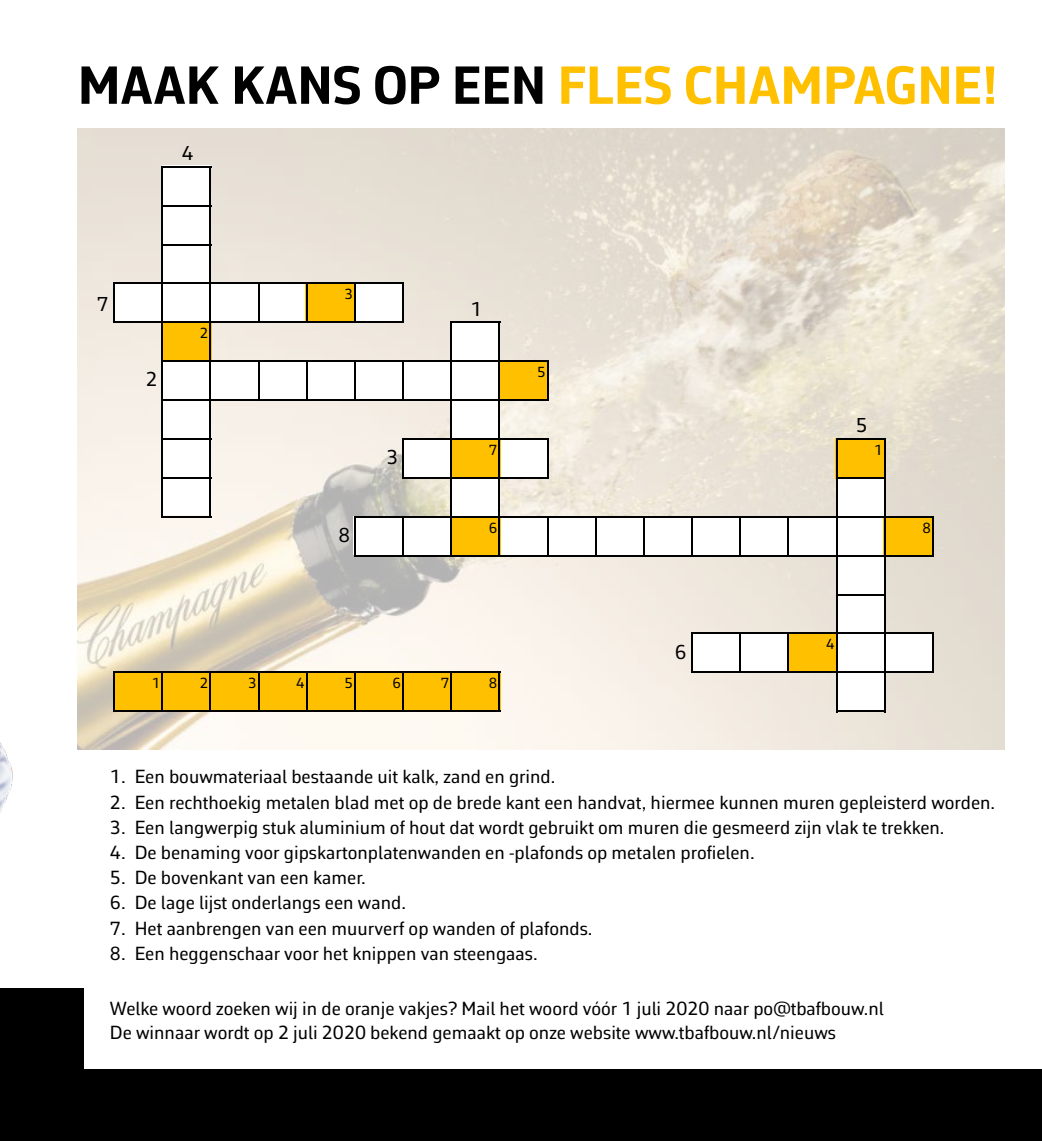
<style>
.page{position:relative;width:1042px;height:1141px;background:#fff}
.page>*{position:absolute;margin:0;border:0;box-sizing:border-box;transform-origin:0 0}
.t1{font:700 54.25px "Corbeau Pro";color:#ffc000}
.t2{font:20.3px "Corbeau Pro";color:#000}
.t3{font:19.25px/24.5px "Corbeau Pro";color:#000}
.t4{font:14.88px "Corbeau Pro";color:#000}
.s1{color:#000}
</style>
<div class="page">
<img style="left:0;top:742px;width:15px;height:247px">
<img style="left:78px;top:129px;width:927px;height:620px">
<div style="left:0;top:1069px;width:1042px;height:72px;background:#000"></div>
<div style="left:0;top:989px;width:84px;height:152px;background:#000"></div>
<div style="left:162px;top:166px;width:49px;height:349px;background:#fff"></div>
<div style="left:114px;top:285px;width:289px;height:37px;background:#fff"></div>
<div style="left:178px;top:360px;width:369px;height:40px;background:#fff"></div>
<div style="left:451px;top:321px;width:47px;height:234px;background:#fff"></div>
<div style="left:402px;top:439px;width:145px;height:38px;background:#fff"></div>
<div style="left:353px;top:516px;width:580px;height:39px;background:#fff"></div>
<div style="left:836px;top:438px;width:47px;height:272px;background:#fff"></div>
<div style="left:692px;top:633px;width:239px;height:39px;background:#fff"></div>
<div style="left:306px;top:282px;width:50px;height:41px;background:#ffc000"></div>
<div style="left:161px;top:321px;width:50px;height:41px;background:#ffc000"></div>
<div style="left:498px;top:360px;width:50px;height:41px;background:#ffc000"></div>
<div style="left:450px;top:438px;width:50px;height:41px;background:#ffc000"></div>
<div style="left:835px;top:438px;width:50px;height:41px;background:#ffc000"></div>
<div style="left:450px;top:516px;width:50px;height:41px;background:#ffc000"></div>
<div style="left:884px;top:516px;width:50px;height:41px;background:#ffc000"></div>
<div style="left:787px;top:632px;width:50px;height:41px;background:#ffc000"></div>
<div style="left:113px;top:671px;width:387px;height:41px;background:#ffc000"></div>
<hr style="left:115px;top:321px;width:289px;height:2px;background:#000">
<hr style="left:258px;top:284px;width:1px;height:39px;background:#000">
<hr style="left:306px;top:284px;width:2px;height:39px;background:#000">
<hr style="left:354px;top:284px;width:2px;height:39px;background:#000">
<hr style="left:402px;top:284px;width:2px;height:39px;background:#000">
<hr style="left:163px;top:438px;width:48px;height:2px;background:#000">
<hr style="left:402px;top:362px;width:2px;height:39px;background:#000">
<hr style="left:546px;top:362px;width:2px;height:39px;background:#000">
<hr style="left:404px;top:438px;width:144px;height:2px;background:#000">
<hr style="left:163px;top:477px;width:48px;height:2px;background:#000">
<hr style="left:404px;top:477px;width:144px;height:2px;background:#000">
<hr style="left:163px;top:516px;width:48px;height:2px;background:#000">
<hr style="left:354px;top:362px;width:2px;height:39px;background:#000">
<hr style="left:402px;top:438px;width:2px;height:41px;background:#000">
<hr style="left:546px;top:440px;width:2px;height:39px;background:#000">
<hr style="left:691px;top:518px;width:2px;height:39px;background:#000">
<hr style="left:739px;top:518px;width:2px;height:39px;background:#000">
<hr style="left:787px;top:518px;width:2px;height:39px;background:#000">
<hr style="left:932px;top:518px;width:2px;height:39px;background:#000">
<hr style="left:306px;top:362px;width:2px;height:39px;background:#000">
<hr style="left:354px;top:516px;width:2px;height:41px;background:#000">
<hr style="left:402px;top:518px;width:2px;height:39px;background:#000">
<hr style="left:450px;top:321px;width:2px;height:236px;background:#000">
<hr style="left:498px;top:323px;width:2px;height:234px;background:#000">
<hr style="left:546px;top:518px;width:2px;height:39px;background:#000">
<hr style="left:595px;top:518px;width:1px;height:39px;background:#000">
<hr style="left:643px;top:518px;width:2px;height:39px;background:#000">
<hr style="left:691px;top:632px;width:2px;height:41px;background:#000">
<hr style="left:161px;top:166px;width:2px;height:352px;background:#000">
<hr style="left:209px;top:168px;width:2px;height:350px;background:#000">
<hr style="left:113px;top:282px;width:2px;height:41px;background:#000">
<hr style="left:258px;top:362px;width:1px;height:39px;background:#000">
<hr style="left:113px;top:671px;width:2px;height:41px;background:#000">
<hr style="left:161px;top:673px;width:2px;height:39px;background:#000">
<hr style="left:209px;top:673px;width:2px;height:39px;background:#000">
<hr style="left:258px;top:673px;width:1px;height:39px;background:#000">
<hr style="left:306px;top:673px;width:2px;height:39px;background:#000">
<hr style="left:354px;top:673px;width:2px;height:39px;background:#000">
<hr style="left:835px;top:438px;width:2px;height:274px;background:#000">
<hr style="left:884px;top:440px;width:1px;height:272px;background:#000">
<hr style="left:402px;top:673px;width:2px;height:39px;background:#000">
<hr style="left:450px;top:673px;width:2px;height:39px;background:#000">
<hr style="left:498px;top:673px;width:2px;height:39px;background:#000">
<hr style="left:739px;top:634px;width:2px;height:39px;background:#000">
<hr style="left:787px;top:634px;width:2px;height:39px;background:#000">
<hr style="left:932px;top:634px;width:2px;height:39px;background:#000">
<hr style="left:163px;top:166px;width:48px;height:2px;background:#000">
<hr style="left:163px;top:205px;width:48px;height:2px;background:#000">
<hr style="left:163px;top:244px;width:48px;height:1px;background:#000">
<hr style="left:115px;top:282px;width:289px;height:2px;background:#000">
<hr style="left:452px;top:321px;width:48px;height:2px;background:#000">
<hr style="left:163px;top:360px;width:385px;height:2px;background:#000">
<hr style="left:163px;top:399px;width:385px;height:2px;background:#000">
<hr style="left:837px;top:438px;width:48px;height:2px;background:#000">
<hr style="left:837px;top:477px;width:48px;height:2px;background:#000">
<hr style="left:356px;top:516px;width:578px;height:2px;background:#000">
<hr style="left:356px;top:555px;width:578px;height:2px;background:#000">
<hr style="left:837px;top:594px;width:48px;height:1px;background:#000">
<hr style="left:693px;top:632px;width:241px;height:2px;background:#000">
<hr style="left:693px;top:671px;width:241px;height:2px;background:#000">
<hr style="left:837px;top:710px;width:48px;height:2px;background:#000">
<hr style="left:115px;top:671px;width:385px;height:2px;background:#000">
<hr style="left:115px;top:710px;width:385px;height:2px;background:#000">
<h1 class="t1" style="left:78px;top:49px;width:922px"><span class="s1">MAAK KANS OP EEN</span> FLES CHAMPAGNE!</h1>
<p class="t2" style="left:182px;top:140px;width:13px">4</p>
<p class="t2" style="left:97px;top:290px;width:13px">7</p>
<p class="t2" style="left:146px;top:366px;width:13px">2</p>
<p class="t4" style="left:200px;top:323px;width:10px">2</p>
<p class="t4" style="left:344px;top:284px;width:10px">3</p>
<p class="t2" style="left:338px;top:521px;width:13px">8</p>
<p class="t2" style="left:386px;top:443px;width:13px">3</p>
<p class="t2" style="left:471px;top:295px;width:13px">1</p>
<p class="t4" style="left:537px;top:362px;width:10px">5</p>
<p class="t2" style="left:856px;top:412px;width:13px">5</p>
<p class="t4" style="left:489px;top:440px;width:10px">7</p>
<p class="t4" style="left:874px;top:440px;width:10px">1</p>
<p class="t4" style="left:489px;top:517px;width:10px">6</p>
<p class="t4" style="left:922px;top:517px;width:10px">8</p>
<p class="t2" style="left:675px;top:638px;width:13px">6</p>
<p class="t4" style="left:826px;top:634px;width:10px">4</p>
<p class="t4" style="left:152px;top:673px;width:10px">1</p>
<p class="t4" style="left:200px;top:673px;width:10px">2</p>
<p class="t4" style="left:248px;top:673px;width:10px">3</p>
<p class="t4" style="left:296px;top:673px;width:10px">4</p>
<p class="t4" style="left:344px;top:673px;width:10px">5</p>
<p class="t4" style="left:392px;top:673px;width:10px">6</p>
<p class="t4" style="left:441px;top:673px;width:10px">7</p>
<p class="t4" style="left:489px;top:673px;width:10px">8</p>
<p class="t3" style="left:110px;top:764px;width:447px">1. Een bouwmateriaal bestaande uit kalk, zand en grind.</p>
<p class="t3" style="left:110px;top:790px;width:887px">2. Een rechthoekig metalen blad met op de brede kant een handvat, hiermee kunnen muren gepleisterd worden.</p>
<p class="t3" style="left:110px;top:815px;width:836px">3. Een langwerpig stuk aluminium of hout dat wordt gebruikt om muren die gesmeerd zijn vlak te trekken.</p>
<p class="t3" style="left:110px;top:840px;width:646px">4. De benaming voor gipskartonplatenwanden en -plafonds op metalen profielen.</p>
<p class="t3" style="left:110px;top:865px;width:257px">5. De bovenkant van een kamer.</p>
<p class="t3" style="left:110px;top:890px;width:298px">6. De lage lijst onderlangs een wand.</p>
<p class="t3" style="left:110px;top:915px;width:484px">7. Het aanbrengen van een muurverf op wanden of plafonds.</p>
<p class="t3" style="left:110px;top:941px;width:429px">8. Een heggenschaar voor het knippen van steengaas.</p>
<p class="t3" style="left:110px;top:996px;width:775px">Welke woord zoeken wij in de oranje vakjes? Mail het woord vóór 1 juli 2020 naar po@tbafbouw.nl<br>De winnaar wordt op 2 juli 2020 bekend gemaakt op onze website www.tbafbouw.nl/nieuws</p>
</div>
